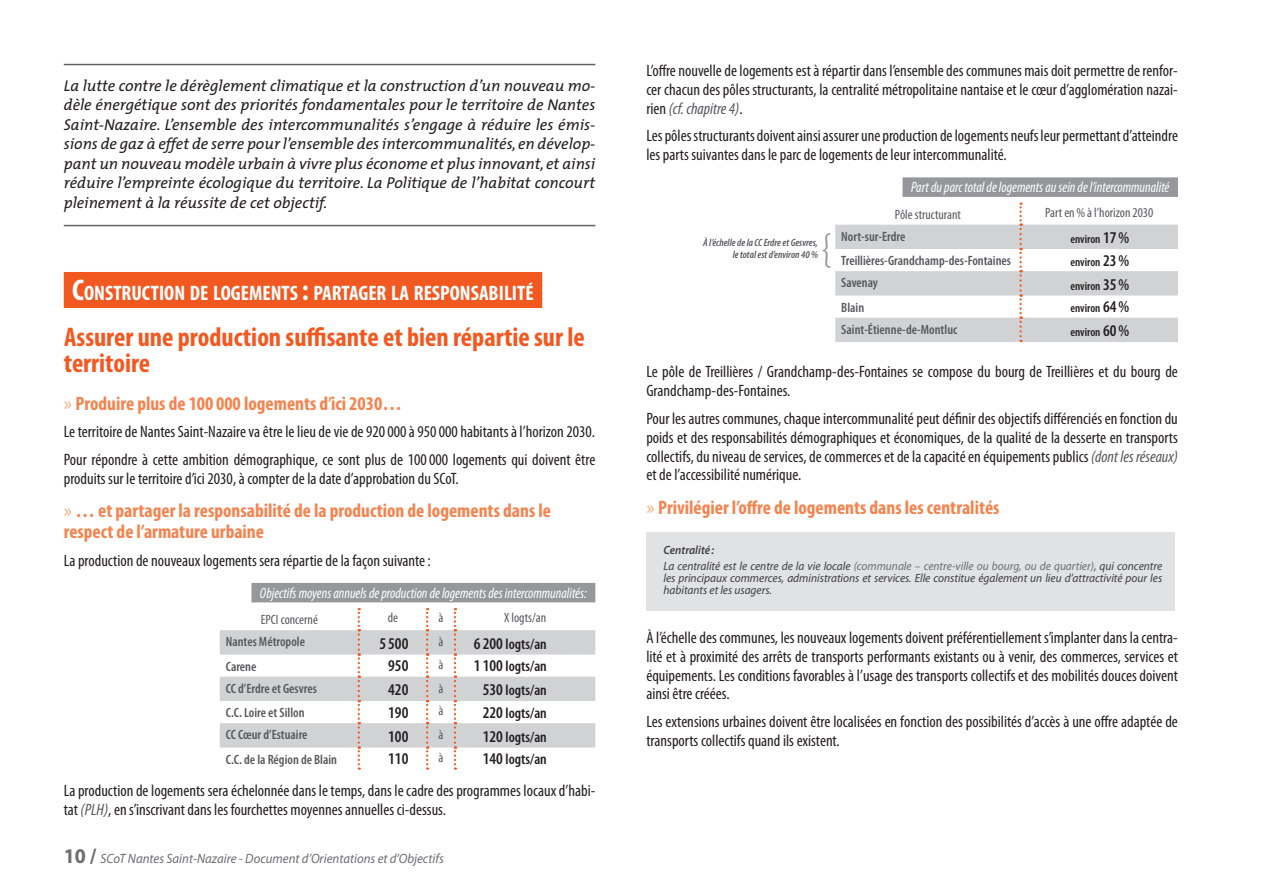
<style>
.page{position:relative;width:1263px;height:893px;background:#fff}
.page>*{position:absolute;margin:0;border:0;box-sizing:border-box;transform-origin:0 0}
.t1{font:300 condensed 43.5px "Myriad Pro";color:#939598}
.t2{font:700 condensed 27px/25.5px "Myriad Pro";color:#f15921}
.t3{font:700 condensed 21px "Myriad Pro";color:#fff}
.t4{font:700 condensed 19.5px/21px "Myriad Pro";color:#f5834e}
.t5{font:condensed 16.5px/18.9px "Myriad Pro";color:#231f20}
.t6{font:600 condensed 16.5px "Myriad Pro";color:#231f20}
.t7{font:italic 15.75px/19.5px "The Mix";color:#231f20;text-align:justify}
.t8{font:italic condensed 15px "Myriad Pro";color:#fff;scale:.95 1}
.t9{font:600 condensed 15px "Myriad Pro";color:#231f20}
.t10{font:600 condensed 13.5px "Myriad Pro";color:#57585a}
.t11{font:condensed 13.5px "Myriad Pro";color:#57585a}
.t12{font:italic 13.5px "Myriad Pro";color:#6c6d70;scale:.95 1}
.t13{font:italic 12px/16.2px "Myriad Pro";color:#3e3e3f;scale:.95 1}
.t14{font:600 condensed 12px "Myriad Pro";color:#231f20}
.t15{font:italic 600 condensed 10.5px/12px "Myriad Pro";color:#57585a;text-align:right}
.s1{font-size:30px}
.s2{font-weight:400;font-stretch:normal;color:#f8a87e}
.s3{font-size:16.5px}
.s4{font-style:italic;color:#57585a}
.s5{font-family:"Myriad";font-weight:700;font-style:normal;font-size:21px}
.s6{font-weight:600}
.s7{color:#6c6d70}
</style>
<div class="page">
<hr style="left:64px;top:64px;width:531px;height:1px;background:#636366">
<hr style="left:64px;top:225px;width:531px;height:1px;background:#636366">
<div style="left:64px;top:272px;width:478px;height:36px;background:#f15921"></div>
<div style="left:251px;top:583px;width:344px;height:19px;background:#95979a"></div>
<svg style="left:220px;top:608px;width:375px;height:162px"></svg>
<div style="left:902px;top:177px;width:276px;height:20px;background:#95979a"></div>
<svg style="left:835px;top:203px;width:343px;height:139px"></svg>
<div style="left:646px;top:532px;width:529px;height:79px;background:#e1e2e4"></div>
<p class="t7" style="left:64px;top:75px;width:533px">La lutte contre le dérèglement climatique et la construction d’un nouveau mo&shy;dèle énergétique sont des priorités fondamentales pour le territoire de Nantes Saint-Nazaire. L’ensemble des intercommunalités s’engage à réduire les émis&shy;sions de gaz à effet de serre pour l’ensemble des intercommunalités, en dévelop&shy;pant un nouveau modèle urbain à vivre plus économe et plus innovant, et ainsi réduire l’empreinte écologique du territoire. La Politique de l’habitat concourt pleinement à la réussite de cet objectif.</p>
<p class="t3" style="left:72px;top:279px;width:463px"><span class="s1">C</span>ONSTRUCTION DE LOGEMENTS <span class="s1">:</span> PARTAGER LA RESPONSABILITÉ</p>
<h2 class="t2" style="left:64px;top:324px;width:522px">Assurer une production suffisante et bien répartie sur le territoire</h2>
<p class="t4" style="left:64px;top:392px;width:340px"><span class="s2">»</span> Produire plus de 100 000 logements d’ici 2030…</p>
<p class="t5" style="left:64px;top:418px;width:533px;line-height:27.5px">Le territoire de Nantes Saint-Nazaire va être le lieu de vie de 920000 à 950000 habitants à l’horizon 2030.<br>Pour répondre à cette ambition démographique, ce sont plus de 100000 logements qui doivent être</p>
<p class="t5" style="left:64px;top:468px;width:396px">produits sur le territoire d’ici 2030, à compter de la date d’approbation du SCoT.</p>
<p class="t4" style="left:64px;top:500px;width:489px"><span class="s2">»</span> … et partager la responsabilité de la production de logements dans le respect de l’armature urbaine</p>
<p class="t5" style="left:64px;top:551px;width:368px">La production de nouveaux logements sera répartie de la façon suivante:</p>
<p class="t8" style="left:260px;top:584px;width:346px">Objectifs moyens annuels de production de logements des intercommunalités:</p>
<p class="t11" style="left:261px;top:612px;width:59px">EPCI concerné</p>
<p class="t11" style="left:388px;top:610px;width:12px">de</p>
<p class="t11" style="left:439px;top:610px;width:6px">à</p>
<p class="t11" style="left:504px;top:610px;width:44px">X logts/an</p>
<p class="t10" style="left:226px;top:633px;width:81px">Nantes Métropole</p>
<p class="t6" style="left:379px;top:633px;width:30px">5 500</p>
<p class="t11" style="left:439px;top:634px;width:6px">à</p>
<p class="t9" style="left:474px;top:634px;width:74px"><span class="s3">6 200</span> logts/an</p>
<p class="t10" style="left:226px;top:658px;width:32px">Carene</p>
<p class="t6" style="left:388px;top:655px;width:22px">950</p>
<p class="t11" style="left:439px;top:656px;width:6px">à</p>
<p class="t9" style="left:474px;top:657px;width:74px"><span class="s3">1 100</span> logts/an</p>
<p class="t10" style="left:226px;top:680px;width:93px">CC d’Erdre et Gesvres</p>
<p class="t6" style="left:388px;top:679px;width:22px">420</p>
<p class="t11" style="left:439px;top:680px;width:6px">à</p>
<p class="t9" style="left:483px;top:681px;width:66px"><span class="s3">530</span> logts/an</p>
<p class="t10" style="left:226px;top:704px;width:80px">C.C. Loire et Sillon</p>
<p class="t6" style="left:388px;top:702px;width:22px">190</p>
<p class="t11" style="left:439px;top:703px;width:6px">à</p>
<p class="t9" style="left:483px;top:703px;width:66px"><span class="s3">220</span> logts/an</p>
<p class="t10" style="left:226px;top:726px;width:83px">CC Cœur d’Estuaire</p>
<p class="t6" style="left:388px;top:726px;width:22px">100</p>
<p class="t11" style="left:439px;top:727px;width:6px">à</p>
<p class="t9" style="left:483px;top:727px;width:66px"><span class="s3">120</span> logts/an</p>
<p class="t10" style="left:226px;top:751px;width:113px">C.C. de la Région de Blain</p>
<p class="t6" style="left:388px;top:748px;width:22px">110</p>
<p class="t11" style="left:439px;top:749px;width:6px">à</p>
<p class="t9" style="left:483px;top:750px;width:66px"><span class="s3">140</span> logts/an</p>
<p class="t5" style="left:64px;top:780px;width:533px;line-height:19.5px">La production de logements sera échelonnée dans le temps, dans le cadre des programmes locaux d’habi&shy;tat <span class="s4">(PLH)</span>, en s’inscrivant dans les fourchettes moyennes annuelles ci-dessus.</p>
<p class="t12" style="left:64px;top:850px;width:401px"><span class="s5">10 /</span> SCoT Nantes Saint-Nazaire - Document d’Orientations et d’Objectifs</p>
<p class="t5" style="left:646px;top:61px;width:533px;text-align:justify">L’offre nouvelle de logements est à répartir dans l’ensemble des communes mais doit permettre de renfor&shy;cer chacun des pôles structurants, la centralité métropolitaine nantaise et le cœur d’agglomération nazai&shy;rien <span class="s4">(cf. chapitre 4)</span>.</p>
<p class="t5" style="left:646px;top:126px;width:533px">Les pôles structurants doivent ainsi assurer une production de logements neufs leur permettant d’atteindre les parts suivantes dans le parc de logements de leur intercommunalité.</p>
<p class="t8" style="left:911px;top:178px;width:273px">Part du parc total de logements au sein de l’intercommunalité</p>
<p class="t11" style="left:895px;top:206px;width:67px">Pôle structurant</p>
<p class="t11" style="left:1045px;top:204px;width:110px">Part en% à l’horizon 2030</p>
<p class="t10" style="left:841px;top:228px;width:66px">Nort-sur-Erdre</p>
<p class="t14" style="left:1070px;top:232px;width:60px">environ <span class="s3">17%</span></p>
<p class="t10" style="left:841px;top:252px;width:171px">Treillières-Grandchamp-des-Fontaines</p>
<p class="t14" style="left:1070px;top:254px;width:60px">environ <span class="s3">23%</span></p>
<p class="t10" style="left:841px;top:274px;width:38px">Savenay</p>
<p class="t14" style="left:1070px;top:278px;width:60px">environ <span class="s3">35%</span></p>
<p class="t10" style="left:841px;top:299px;width:24px">Blain</p>
<p class="t14" style="left:1070px;top:301px;width:60px">environ <span class="s3">64%</span></p>
<p class="t10" style="left:841px;top:321px;width:118px">Saint-Étienne-de-Montluc</p>
<p class="t14" style="left:1070px;top:325px;width:60px">environ <span class="s3">60%</span></p>
<p class="t5" style="left:646px;top:361px;width:533px;line-height:19.5px">Le pôle de Treillières / Grandchamp-des-Fontaines se compose du bourg de Treillières et du bourg de<br>Grandchamp-des-Fontaines.</p>
<p class="t5" style="left:646px;top:409px;width:533px;text-align:justify">Pour les autres communes, chaque intercommunalité peut définir des objectifs différenciés en fonction du poids et des responsabilités démographiques et économiques, de la qualité de la desserte en transports collectifs, du niveau de services, de commerces et de la capacité en équipements publics <span class="s4">(dont les réseaux) </span>et de l’accessibilité numérique.</p>
<p class="t4" style="left:646px;top:497px;width:355px"><span class="s2">»</span> Privilégier l’offre de logements dans les centralités</p>
<p class="t13" style="left:663px;top:542px;width:527px"><span class="s6">Centralité :<br></span>La centralité est le centre de la vie locale <span class="s7">(communale – centre-ville ou bourg, ou de quartier)</span>, qui concentre</p>
<p class="t13" style="left:663px;top:572px;width:527px;line-height:12px">les principaux commerces, administrations et services. Elle constitue également un lieu d’attractivité pour les habitants et les usagers.</p>
<p class="t5" style="left:646px;top:628px;width:533px;text-align:justify">À l’échelle des communes, les nouveaux logements doivent préférentiellement s’implanter dans la centra&shy;lité et à proximité des arrêts de transports performants existants ou à venir, des commerces, services et équipements. Les conditions favorables à l’usage des transports collectifs et des mobilités douces doivent ainsi être créées.</p>
<p class="t5" style="left:646px;top:712px;width:533px">Les extensions urbaines doivent être localisées en fonction des possibilités d’accès à une offre adaptée de transports collectifs quand ils existent.</p>
<p class="t15" style="left:703px;top:236px;width:116px">À l’échelle de la CC Erdre et Gesvres, le total est d’environ 40%</p>
<h1 class="t1" style="left:821px;top:223px;width:12px">{</h1>
</div>
